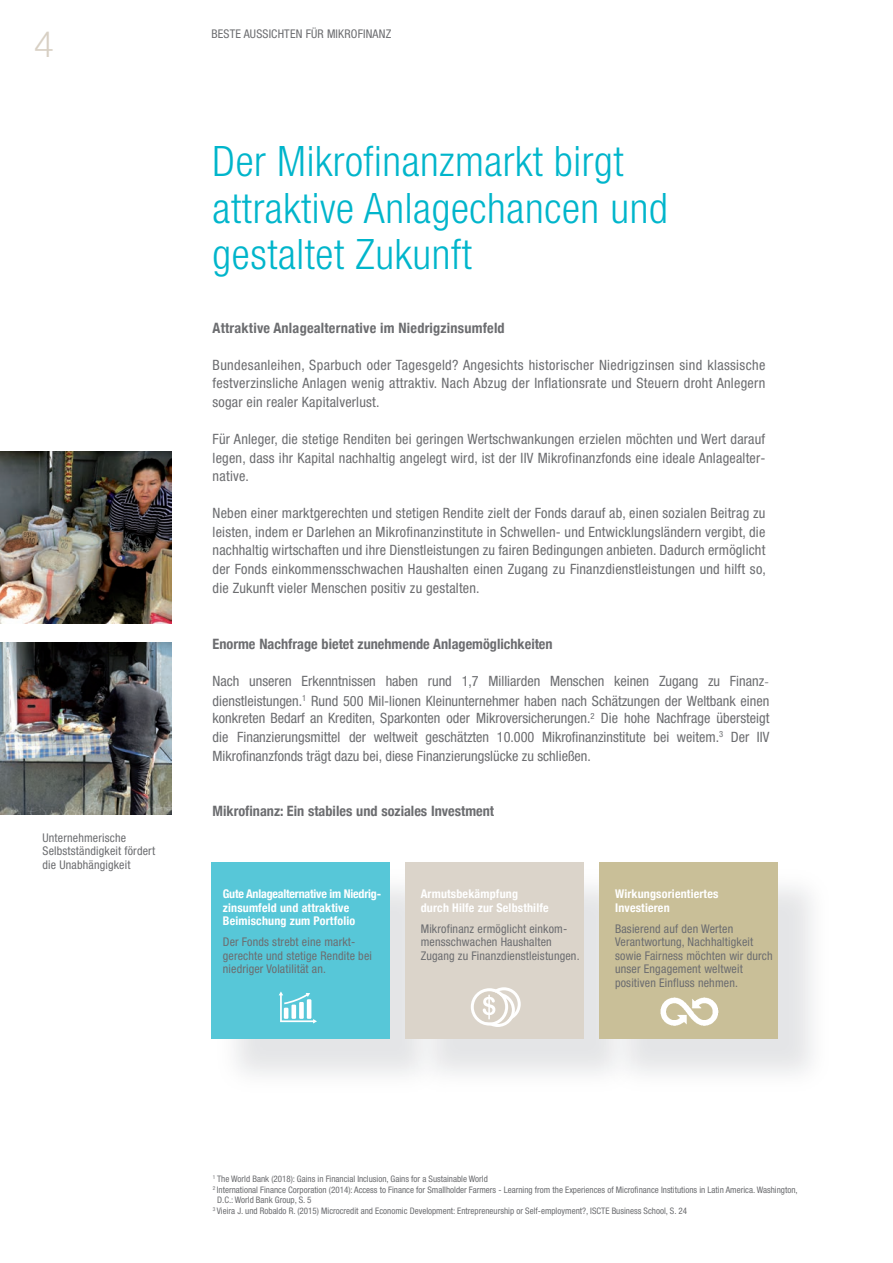
<style>
.page{position:relative;width:893px;height:1263px;background:#fff}
.page>*{position:absolute;margin:0;border:0;box-sizing:border-box;transform-origin:0 0}
.t1{font:300 condensed 42px/46.5px "Helvetica Neue";letter-spacing:.015em;color:#00b5cb}
.t2{font:300 36px "Helvetica Neue";color:#d8d0c4}
.t3{font:condensed 14.25px/18.8px "Helvetica Neue";color:#6c6d70;text-align:justify}
.t4{font:700 condensed 14.25px "Helvetica Neue";color:#6c6d70}
.t5{font:condensed 12px/13.5px "Helvetica Neue";letter-spacing:.015em;color:#6c6d70}
.t6{font:700 condensed 12px/13.5px "Helvetica Neue";letter-spacing:.015em;color:#fff}
.t7{font:condensed 9px "Helvetica Neue";color:#6c6d70}
.s1{font-family:"Helvetica Neue LT Std"}
</style>
<div class="page">
<img style="left:0;top:452px;width:172px;height:171px">
<img style="left:0;top:643px;width:172px;height:171px">
<img style="left:216px;top:867px;width:596px;height:208px">
<div style="left:211px;top:862px;width:179px;height:176px;background:#57c7d8"></div>
<svg style="left:279px;top:991px;width:38px;height:32px"></svg>
<div style="left:405px;top:862px;width:179px;height:176px;background:#dbd4ca"></div>
<svg style="left:471px;top:987px;width:50px;height:40px"></svg>
<div style="left:600px;top:862px;width:178px;height:176px;background:#c9bf98"></div>
<img style="left:660px;top:997px;width:59px;height:29px">
<h2 class="t2" style="left:34px;top:22px;width:22px">4</h2>
<p class="t5" style="left:43px;top:831px;width:114px">Unternehmerische<br>Selbstständigkeit fördert die Unabhängigkeit</p>
<p class="t5" style="left:211px;top:28px;width:181px">BESTE AUSSICHTEN FÜR MIKROFINANZ</p>
<h1 class="t1" style="left:213px;top:142px;width:457px">Der Mikrofinanzmarkt birgt attraktive Anlagechancen und gestaltet Zukunft</h1>
<p class="t4" style="left:213px;top:319px;width:294px">Attraktive Anlagealternative im Niedrigzinsumfeld</p>
<p class="t3" style="left:213px;top:356px;width:554px">Bundesanleihen, Sparbuch oder Tagesgeld? Angesichts historischer Niedrigzinsen sind klassische festverzinsliche Anlagen wenig attraktiv. Nach Abzug der Inflationsrate und Steuern droht Anlegern sogar ein realer Kapitalverlust.</p>
<p class="t3" style="left:213px;top:431px;width:554px">Für Anleger, die stetige Renditen bei geringen Wertschwankungen erzielen möchten und Wert darauf legen, dass ihr Kapital nachhaltig angelegt wird, ist der IIV Mikrofinanzfonds eine ideale Anlagealter&shy;native.</p>
<p class="t3" style="left:213px;top:505px;width:555px">Neben einer marktgerechten und stetigen Rendite zielt der Fonds darauf ab, einen sozialen Beitrag zu leisten, indem er Darlehen an Mikrofinanzinstitute in Schwellen- und Entwicklungsländern vergibt, die nachhaltig wirtschaften und ihre Dienstleistungen zu fairen Bedingungen anbieten. Dadurch ermöglicht der Fonds einkommensschwachen Haushalten einen Zugang zu Finanzdienstleistungen und hilft so, die Zukunft vieler Menschen positiv zu gestalten.</p>
<p class="t4" style="left:213px;top:635px;width:342px">Enorme Nachfrage bietet zunehmende Anlagemöglichkeiten</p>
<p class="t3" style="left:213px;top:672px;width:558px;line-height:19.8px"><span class="s1">Nach unseren Erkenntnissen</span> haben rund 1,7 Milliarden Menschen keinen Zugang zu Finanz&shy;dienstleistungen.<sup>1</sup> Rund 500 Mil-lionen Kleinunternehmer haben nach Schätzungen der Weltbank einen</p>
<p class="t3" style="left:213px;top:710px;width:558px">konkreten Bedarf an Krediten, Sparkonten oder Mikroversicherungen.<sup>2</sup> Die hohe Nachfrage übersteigt die Finanzierungsmittel der weltweit geschätzten 10.000 Mikrofinanzinstitute bei weitem.<sup>3</sup> Der IIV Mikrofinanzfonds trägt dazu bei, diese Finanzierungslücke zu schließen.</p>
<p class="t4" style="left:213px;top:803px;width:283px">Mikrofinanz: Ein stabiles und soziales Investment</p>
<p class="t6" style="left:223px;top:887px;width:160px">Gute Anlagealternative im Niedrig&shy;zinsumfeld und attraktive<br>Beimischung zum Portfolio</p>
<p class="t5" style="left:223px;top:936px;width:151px">Der Fonds strebt eine markt&shy;gerechte und stetige Rendite bei niedriger Volatilität an.</p>
<p class="t6" style="left:421px;top:887px;width:129px">Armutsbekämpfung durch Hilfe zur Selbsthilfe</p>
<p class="t5" style="left:421px;top:923px;width:160px">Mikrofinanz ermöglicht ein kom&shy;mens schwachen Haushalten<br>Zugang zu Finanzdienstleistungen.</p>
<p class="t6" style="left:615px;top:887px;width:105px">Wirkungsorientiertes<br>Investieren</p>
<p class="t5" style="left:615px;top:923px;width:159px">Basierend auf den Werten<br>Verantwortung, Nachhaltigkeit sowie Fairness möchten wir durch unser Engagement weltweit positiven Einfluss nehmen.</p>
<p class="t7" style="left:213px;top:1176px;width:277px"><sup>1</sup> The World Bank (2018): Gains in Financial Inclusion, Gains for a Sustainable World</p>
<p class="t7" style="left:213px;top:1186px;width:586px"><sup>2</sup> International Finance Corporation (2014): Access to Finance for Smallholder Farmers - Learning from the Experiences of Microfinance Institutions in Latin America. Washington,</p>
<p class="t7" style="left:217px;top:1197px;width:96px">D.C.: World Bank Group, S. 5</p>
<p class="t7" style="left:213px;top:1207px;width:476px"><sup>3</sup> Vieira J. und Robaldo R. (2015) Microcredit and Economic Development: Entrepreneurship or Self-employment?, ISCTE Business School, S. 24</p>
</div>
